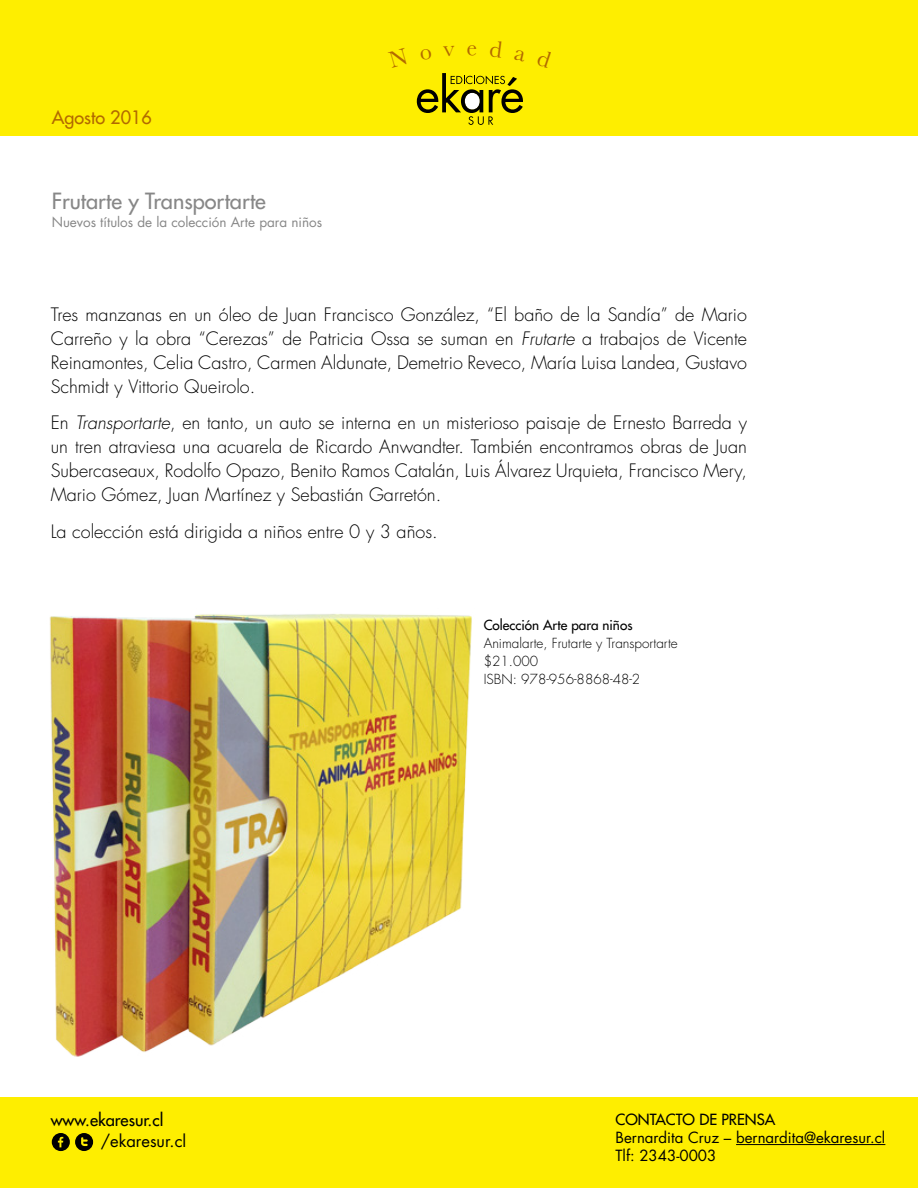
<style>
.page{position:relative;width:918px;height:1188px;background:#fff}
.page>*{position:absolute;margin:0;border:0;box-sizing:border-box;transform-origin:0 0}
.t1{font:21.75px "Futura LT";color:#878787}
.t2{font:300 18px/24px "Futura LT";color:#000;text-align:justify}
.t3{font:18px "Futura LT";color:#b26a00}
.t4{font:16.5px "Futura LT";color:#000}
.t5{font:16.5px "Futura LT";color:#000}
.t6{font:15px/18px "Futura LT";color:#000}
.t7{font:15px "Futura LT";color:#000}
.t8{font:300 13.5px/18px "Futura LT";color:#000}
.t9{font:13.5px "Futura LT";color:#878787}
.t10{font:13.5px "Futura LT";color:#000}
.s1{font-style:italic}
</style>
<div class="page">
<div style="left:0;top:0;width:918px;height:135px;background:#feee00"></div>
<div style="left:0;top:1097px;width:918px;height:91px;background:#feee00"></div>
<hr style="left:736px;top:1144px;width:149px;height:1px;background:#000">
<svg style="left:417px;top:73px;width:106px;height:52px"></svg>
<svg style="left:52px;top:1133px;width:41px;height:18px"></svg>
<img style="left:49px;top:614px;width:423px;height:443px">
<p class="t3" style="left:52px;top:106px;width:102px">Agosto 2016</p>
<p class="t1" style="left:52px;top:187px;width:216px">Frutarte y Transportarte</p>
<p class="t9" style="left:52px;top:213px;width:272px">Nuevos títulos de la colección Arte para niños</p>
<p class="t2" style="left:51px;top:303px;width:698px">Tres manzanas en un óleo de Juan Francisco González, “El baño de la Sandía” de Mario Carreño y la obra “Cerezas” de Patricia Ossa se suman en <span class="s1">Frutarte</span> a trabajos de Vicente Reinamontes, Celia Castro, Carmen Aldunate, Demetrio Reveco, María Luisa Landea, Gustavo Schmidt y Vittorio Queirolo.</p>
<p class="t2" style="left:51px;top:411px;width:698px">En <span class="s1">Transportarte</span>, en tanto, un auto se interna en un misterioso paisaje de Ernesto Barreda y un tren atraviesa una acuarela de Ricardo Anwandter. También encontramos obras de Juan Subercaseaux, Rodolfo Opazo, Benito Ramos Catalán, Luis Álvarez Urquieta, Francisco Mery, Mario Gómez, Juan Martínez y Sebastián Garretón.</p>
<p class="t2" style="left:51px;top:520px;width:389px">La colección está dirigida a niños entre 0 y 3 años.</p>
<p class="t4" style="left:51px;top:1109px;width:114px">www.ekaresur.cl</p>
<p class="t5" style="left:101px;top:1130px;width:87px">/ekaresur.cl</p>
<p class="t10" style="left:484px;top:616px;width:150px">Colección Arte para niños</p>
<p class="t8" style="left:484px;top:634px;width:195px">Animalarte, Frutarte y Transportarte $21.000<br>ISBN: 978-956-8868-48-2</p>
<p class="t7" style="left:616px;top:1109px;width:161px">CONTACTO DE PRENSA</p>
<p class="t6" style="left:616px;top:1128px;width:271px">Bernardita Cruz – bernardita@ekaresur.cl<br>Tlf: 2343-0003</p>
</div>
